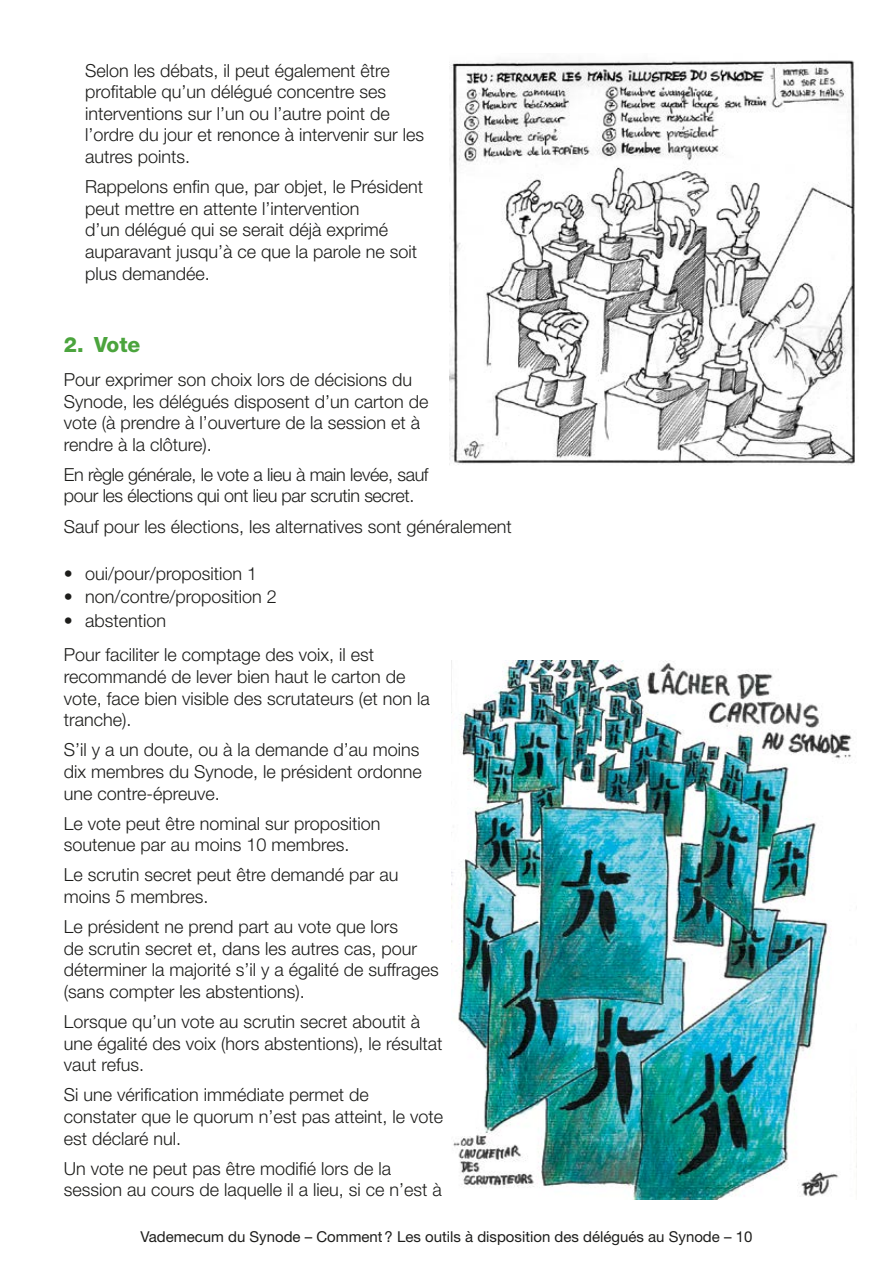
<style>
.page{position:relative;width:893px;height:1263px;background:#fff}
.page>*{position:absolute;margin:0;border:0;box-sizing:border-box;transform-origin:0 0}
.t1{font:800 21px "Helvetica Neue LT Std";color:#4ba43d}
.Paragraphe{font:300 18px/21.6px "Helvetica Neue LT Std";color:#1d1d1b}
.Paragraphe_suite_N2{font:300 18px/21.6px "Helvetica Neue LT Std";color:#1d1d1b}
.Paragraphe-2{font:300 18px/21.6px "Helvetica Neue LT Std";letter-spacing:-.02em;color:#1d1d1b}
.t2{font:15px "Helvetica Neue LT Std";color:#1d1d1b}
</style>
<div class="page">
<img style="left:449px;top:60px;width:406px;height:405px">
<img style="left:452px;top:661px;width:400px;height:538px">
<p class="Paragraphe_suite_N2" style="left:85px;top:59px;width:341px">Selon les débats, il peut également être profitable qu’un délégué concentre ses interventions sur l’un ou l’autre point de l’ordre du jour et renonce à intervenir sur les autres points.</p>
<p class="Paragraphe_suite_N2" style="left:85px;top:176px;width:340px">Rappelons enfin que, par objet, le Président peut mettre en attente l’intervention<br>d’un délégué qui se serait déjà exprimé auparavant jusqu’à ce que la parole ne soit plus demandée.</p>
<p class="t1" style="left:64px;top:332px;width:78px">2. Vote</p>
<p class="Paragraphe" style="left:64px;top:368px;width:366px">Pour exprimer son choix lors de décisions du Synode, les délégués disposent d’un carton de vote (à prendre à l’ouverture de la session et à rendre à la clôture).</p>
<p class="Paragraphe-2" style="left:64px;top:463px;width:366px">En règle générale, le vote a lieu à main levée, sauf pour les élections qui ont lieu par scrutin secret.</p>
<p class="Paragraphe" style="left:64px;top:515px;width:450px">Sauf pour les élections, les alternatives sont généralement</p>
<p class="Paragraphe_suite_N2" style="left:64px;top:562px;width:195px">• oui/pour/proposition 1</p>
<p class="Paragraphe_suite_N2" style="left:64px;top:586px;width:214px">• non/contre/proposition 2</p>
<p class="Paragraphe_suite_N2" style="left:64px;top:609px;width:104px">• abstention</p>
<p class="Paragraphe" style="left:64px;top:644px;width:368px">Pour faciliter le comptage des voix, il est recommandé de lever bien haut le carton de vote, face bien visible des scrutateurs (et non la tranche).</p>
<p class="Paragraphe" style="left:64px;top:739px;width:360px">S’il y a un doute, ou à la demande d’au moins dix membres du Synode, le président ordonne une contre-épreuve.</p>
<p class="Paragraphe" style="left:64px;top:812px;width:318px">Le vote peut être nominal sur proposition soutenue par au moins 10 membres.</p>
<p class="Paragraphe" style="left:64px;top:864px;width:336px">Le scrutin secret peut être demandé par au moins 5 membres.</p>
<p class="Paragraphe" style="left:64px;top:915px;width:377px">Le président ne prend part au vote que lors<br>de scrutin secret et, dans les autres cas, pour déterminer la majorité s’il y a égalité de suffrages (sans compter les abstentions).</p>
<p class="Paragraphe" style="left:64px;top:1010px;width:380px">Lorsque qu’un vote au scrutin secret aboutit à une égalité des voix (hors abstentions), le résultat vaut refus.</p>
<p class="Paragraphe" style="left:64px;top:1084px;width:381px">Si une vérification immédiate permet de constater que le quorum n’est pas atteint, le vote est déclaré nul.</p>
<p class="Paragraphe" style="left:64px;top:1157px;width:380px">Un vote ne peut pas être modifié lors de la session au cours de laquelle il a lieu, si ce n’est à</p>
<p class="t2" style="left:141px;top:1227px;width:613px">Vademecum du Synode – Comment? Les outils à disposition des délégués au Synode – 10</p>
</div>
